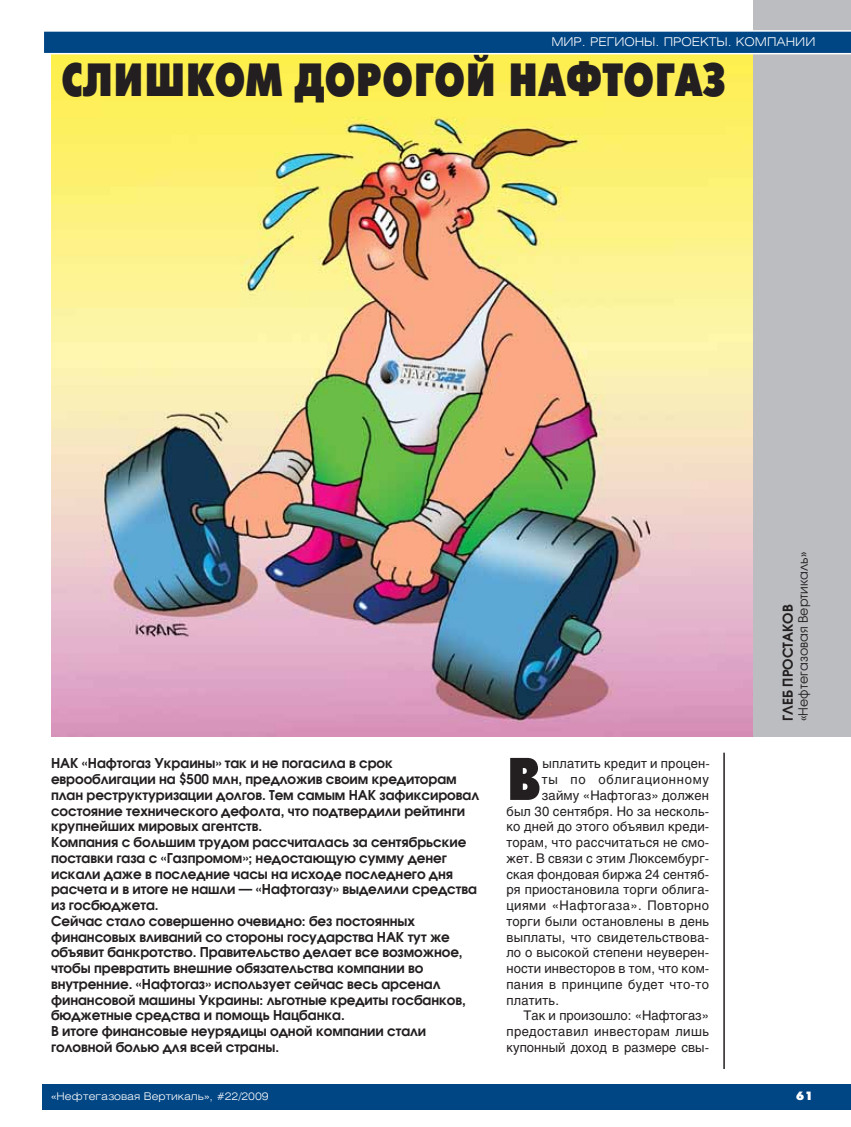
<style>
.page{position:relative;width:851px;height:1127px;background:#fff}
.page>*{position:absolute;margin:0;border:0;box-sizing:border-box;transform-origin:0 0}
.t1{font:700 60px "Futura Futuris X Cond C";color:#231f20}
.t2{font:700 46.5px "Futura Futuris X Cond C";color:#231f20}
.t3{font:600 13.5px/15.8px "Avant Garde Gothic C";letter-spacing:-.005em;color:#231f20}
.t4{font:13.2px "Helios";letter-spacing:.015em;color:#231f20}
.t5{font:13.2px "Helios";letter-spacing:.035em;color:#231f20}
.t6{font:13.2px "Helios";letter-spacing:.055em;color:#231f20}
.t7{font:12.75px "Avant Garde Gothic C";letter-spacing:.005em;color:#231f20}
.t8{font:300 12px "Helios Ext";color:#fff}
.t9{font:12px "Futura Futuris XC";color:#fff}
.t10{font:300 10.5px "Helios Ext";color:#fff}
</style>
<div class="page">
<img style="left:51px;top:54px;width:702px;height:683px">
<div style="left:753px;top:0;width:97px;height:737px;background:#bbbdc0"></div>
<div style="left:43px;top:1084px;width:807px;height:26px;background:#004584"></div>
<svg style="left:44px;top:30px;width:806px;height:24px;background:#1d5a91"></svg>
<hr style="left:723px;top:753px;width:1px;height:316px;background:#231f20">
<p class="t8" style="left:551px;top:37px;width:265px">МИР. РЕГИОНЫ. ПРОЕКТЫ. КОМПАНИИ</p>
<p class="t2" style="left:61px;top:62px;width:666px">СЛИШКОМ ДОРОГОЙ НАФТОГАЗ</p>
<p class="t7" style="left:798px;top:721px;width:171px;rotate:-90deg">«Нефтегазовая Вертикаль»</p>
<p class="t3" style="left:781px;top:721px;width:118px;rotate:-90deg">ГЛЕБ ПРОСТАКОВ</p>
<p class="t1" style="left:506px;top:756px;width:36px">В</p>
<p class="t4" style="left:542px;top:759px;width:169px">ыплатить кредит и процен-</p>
<p class="t3" style="left:51px;top:757px;width:429px">НАК «Нафтогаз Украины» так и не погасила в срок еврооблигации на $500 млн, предложив своим кредиторам план реструктуризации долгов. Тем самым НАК зафиксировал состояние технического дефолта, что подтвердили рейтинги крупнейших мировых агентств.<br>Компания с большим трудом рассчиталась за сентябрьские поставки газа с «Газпромом»; недостающую сумму денег искали даже в последние часы на исходе последнего дня расчета и в итоге не нашли — «Нафтогазу» выделили средства из госбюджета.<br>Сейчас стало совершенно очевидно: без постоянных финансовых вливаний со стороны государства НАК тут же объявит банкротство. Правительство делает все возможное, чтобы превратить внешние обязательства компании во внутренние. «Нафтогаз» использует сейчас весь арсенал финансовой машины Украины: льготные кредиты госбанков, бюджетные средства и помощь Нацбанка.<br>В итоге финансовые неурядицы одной компании стали головной болью для всей страны.</p>
<p class="t10" style="left:51px;top:1092px;width:219px">«Нефтегазовая Вертикаль», #22/2009</p>
<p class="t9" style="left:796px;top:1091px;width:18px">61</p>
<p class="t6" style="left:542px;top:774px;width:169px">ты по облигационному</p>
<p class="t4" style="left:542px;top:790px;width:169px">займу «Нафтогаз» должен</p>
<p class="t4" style="left:506px;top:806px;width:204px">был 30 сентября. Но за несколь-</p>
<p class="t4" style="left:506px;top:822px;width:204px">ко дней до этого объявил креди-</p>
<p class="t4" style="left:506px;top:837px;width:204px">торам, что рассчитаться не смо-</p>
<p class="t4" style="left:506px;top:853px;width:204px">жет. В связи с этим Люксембург-</p>
<p class="t4" style="left:506px;top:869px;width:204px">ская фондовая биржа 24 сентяб-</p>
<p class="t4" style="left:506px;top:885px;width:204px">ря приостановила торги облига-</p>
<p class="t5" style="left:506px;top:900px;width:204px">циями «Нафтогаза». Повторно</p>
<p class="t4" style="left:506px;top:916px;width:204px">торги были остановлены в день</p>
<p class="t4" style="left:506px;top:932px;width:204px">выплаты, что свидетельствова-</p>
<p class="t4" style="left:506px;top:948px;width:204px">ло о высокой степени неуверен-</p>
<p class="t4" style="left:506px;top:963px;width:204px">ности инвесторов в том, что ком-</p>
<p class="t4" style="left:506px;top:979px;width:204px">пания в принципе будет что-то</p>
<p class="t4" style="left:506px;top:995px;width:54px">платить.</p>
<p class="t4" style="left:523px;top:1011px;width:187px">Так и произошло: «Нафтогаз»</p>
<p class="t4" style="left:506px;top:1026px;width:204px">предоставил инвесторам лишь</p>
<p class="t4" style="left:506px;top:1042px;width:204px">купонный доход в размере свы-</p>
</div>
